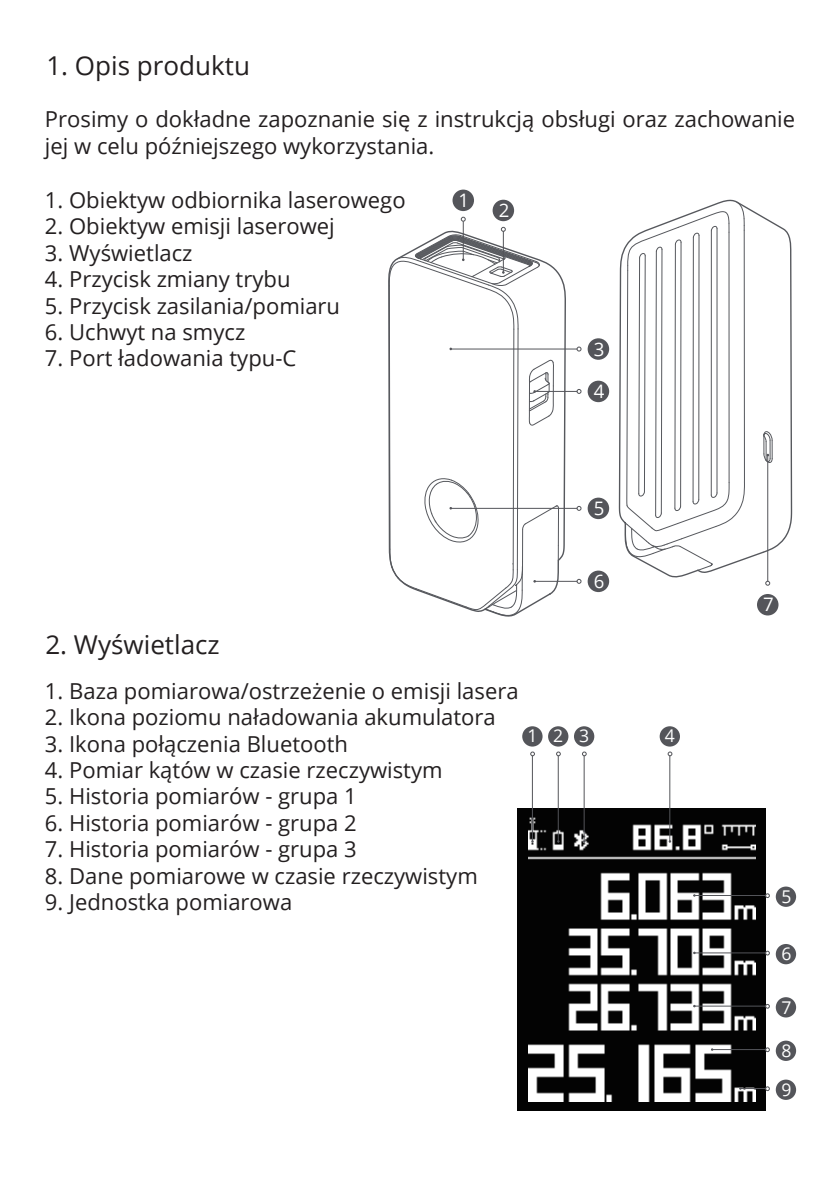
<style>
.page{position:relative;width:840px;height:1191px;background:#fff}
.page>*{position:absolute;margin:0;border:0;box-sizing:border-box;transform-origin:0 0}
.t1{font:26px "Open Sans";color:#231f20}
.t2{font:22px/26.4px "Open Sans";color:#231f20}
.t3{font:18.6px "Open Sans";color:#fff}
.t4{font:17.6px "Open Sans";color:#fff}
</style>
<div class="page">
<svg style="left:454px;top:189px;width:112px;height:922px"></svg>
<svg style="left:617px;top:199px;width:175px;height:912px"></svg>
<svg style="left:624px;top:201px;width:120px;height:456px"></svg>
<div style="left:452px;top:190px;width:21px;height:21px;background:#54555a;border-radius:50%"></div>
<hr style="left:462px;top:222px;width:1px;height:38px;background:#54555a">
<svg style="left:461px;top:217px;width:4px;height:4px"></svg>
<div style="left:492px;top:200px;width:22px;height:21px;background:#54555a;border-radius:50%"></div>
<div style="left:587px;top:381px;width:21px;height:21px;background:#54555a;border-radius:50%"></div>
<hr style="left:534px;top:391px;width:42px;height:1px;background:#54555a">
<svg style="left:576px;top:389px;width:5px;height:5px"></svg>
<div style="left:587px;top:570px;width:21px;height:22px;background:#54555a;border-radius:50%"></div>
<hr style="left:534px;top:581px;width:42px;height:1px;background:#54555a">
<svg style="left:576px;top:579px;width:5px;height:4px"></svg>
<div style="left:587px;top:338px;width:21px;height:22px;background:#54555a;border-radius:50%"></div>
<hr style="left:451px;top:349px;width:125px;height:1px;background:#54555a">
<svg style="left:576px;top:347px;width:5px;height:4px"></svg>
<div style="left:587px;top:497px;width:21px;height:22px;background:#54555a;border-radius:50%"></div>
<hr style="left:451px;top:508px;width:125px;height:1px;background:#54555a">
<svg style="left:388px;top:227px;width:171px;height:392px"></svg>
<svg style="left:576px;top:506px;width:5px;height:4px"></svg>
<div style="left:756px;top:594px;width:22px;height:21px;background:#54555a;border-radius:50%"></div>
<hr style="left:767px;top:456px;width:1px;height:125px;background:#54555a">
<svg style="left:762px;top:431px;width:10px;height:32px"></svg>
<svg style="left:765px;top:581px;width:4px;height:4px"></svg>
<div style="left:517px;top:807px;width:248px;height:303px;background:#030303"></div>
<img style="left:528px;top:817px;width:227px;height:284px">
<div style="left:522px;top:726px;width:20px;height:20px;background:#54555a;border-radius:50%"></div>
<hr style="left:531px;top:756px;width:1px;height:86px;background:#54555a">
<svg style="left:530px;top:751px;width:4px;height:5px"></svg>
<div style="left:547px;top:726px;width:21px;height:20px;background:#54555a;border-radius:50%"></div>
<hr style="left:557px;top:756px;width:1px;height:86px;background:#54555a">
<svg style="left:556px;top:751px;width:4px;height:5px"></svg>
<div style="left:573px;top:726px;width:21px;height:20px;background:#54555a;border-radius:50%"></div>
<hr style="left:583px;top:756px;width:1px;height:86px;background:#54555a">
<svg style="left:582px;top:751px;width:4px;height:5px"></svg>
<div style="left:659px;top:726px;width:20px;height:20px;background:#54555a;border-radius:50%"></div>
<hr style="left:669px;top:756px;width:1px;height:86px;background:#54555a">
<svg style="left:667px;top:751px;width:4px;height:5px"></svg>
<div style="left:775px;top:886px;width:20px;height:21px;background:#54555a;border-radius:50%"></div>
<hr style="left:693px;top:895px;width:72px;height:1px;background:#54555a">
<svg style="left:765px;top:893px;width:4px;height:4px"></svg>
<div style="left:775px;top:944px;width:20px;height:20px;background:#54555a;border-radius:50%"></div>
<hr style="left:693px;top:952px;width:72px;height:1px;background:#54555a">
<svg style="left:765px;top:951px;width:4px;height:4px"></svg>
<div style="left:775px;top:997px;width:20px;height:20px;background:#54555a;border-radius:50%"></div>
<hr style="left:693px;top:1005px;width:72px;height:1px;background:#54555a">
<svg style="left:765px;top:1004px;width:4px;height:4px"></svg>
<div style="left:775px;top:1040px;width:20px;height:21px;background:#54555a;border-radius:50%"></div>
<hr style="left:711px;top:1049px;width:54px;height:1px;background:#54555a">
<svg style="left:765px;top:1047px;width:4px;height:5px"></svg>
<div style="left:775px;top:1079px;width:20px;height:21px;background:#54555a;border-radius:50%"></div>
<svg style="left:738px;top:1086px;width:31px;height:4px"></svg>
<p class="t1" style="left:46px;top:48px;width:205px">1. Opis produktu</p>
<p class="t2" style="left:45px;top:106px;width:751px">Prosimy o dokładne zapoznanie się z instrukcją obsługi oraz zachowanie jej w celu późniejszego wykorzystania.</p>
<p class="t3" style="left:458px;top:187px;width:12px">1</p>
<p class="t3" style="left:498px;top:197px;width:12px">2</p>
<p class="t2" style="left:45px;top:186px;width:362px">1. Obiektyw odbiornika laserowego</p>
<p class="t2" style="left:45px;top:213px;width:291px">2. Obiektyw emisji laserowej</p>
<p class="t2" style="left:45px;top:239px;width:149px">3. Wyświetlacz</p>
<p class="t2" style="left:45px;top:265px;width:247px">4. Przycisk zmiany trybu</p>
<p class="t2" style="left:45px;top:292px;width:296px">5. Przycisk zasilania/pomiaru</p>
<p class="t2" style="left:45px;top:318px;width:202px">6. Uchwyt na smycz</p>
<p class="t2" style="left:45px;top:345px;width:253px">7. Port ładowania typu-C</p>
<p class="t3" style="left:593px;top:336px;width:12px">3</p>
<p class="t3" style="left:593px;top:378px;width:12px">4</p>
<p class="t3" style="left:593px;top:495px;width:12px">5</p>
<p class="t3" style="left:593px;top:568px;width:12px">6</p>
<p class="t1" style="left:45px;top:626px;width:176px">2. Wyświetlacz</p>
<p class="t2" style="left:45px;top:677px;width:475px">1. Baza pomiarowa/ostrzeżenie o emisji lasera</p>
<p class="t2" style="left:45px;top:703px;width:452px">2. Ikona poziomu naładowania akumulatora</p>
<p class="t2" style="left:45px;top:730px;width:304px">3. Ikona połączenia Bluetooth</p>
<p class="t2" style="left:45px;top:756px;width:399px">4. Pomiar kątów w czasie rzeczywistym</p>
<p class="t2" style="left:45px;top:782px;width:313px">5. Historia pomiarów - grupa 1</p>
<p class="t2" style="left:45px;top:809px;width:313px">6. Historia pomiarów - grupa 2</p>
<p class="t2" style="left:45px;top:835px;width:313px">7. Historia pomiarów - grupa 3</p>
<p class="t2" style="left:45px;top:862px;width:434px">8. Dane pomiarowe w czasie rzeczywistym</p>
<p class="t2" style="left:45px;top:888px;width:249px">9. Jednostka pomiarowa</p>
<p class="t4" style="left:527px;top:723px;width:63px">123</p>
<p class="t4" style="left:664px;top:723px;width:12px">4</p>
<p class="t3" style="left:762px;top:591px;width:12px">7</p>
<p class="t4" style="left:781px;top:884px;width:12px">5</p>
<p class="t4" style="left:781px;top:942px;width:12px">6</p>
<p class="t4" style="left:781px;top:995px;width:12px">7</p>
<p class="t4" style="left:781px;top:1038px;width:12px">8</p>
<p class="t4" style="left:781px;top:1077px;width:12px">9</p>
</div>
